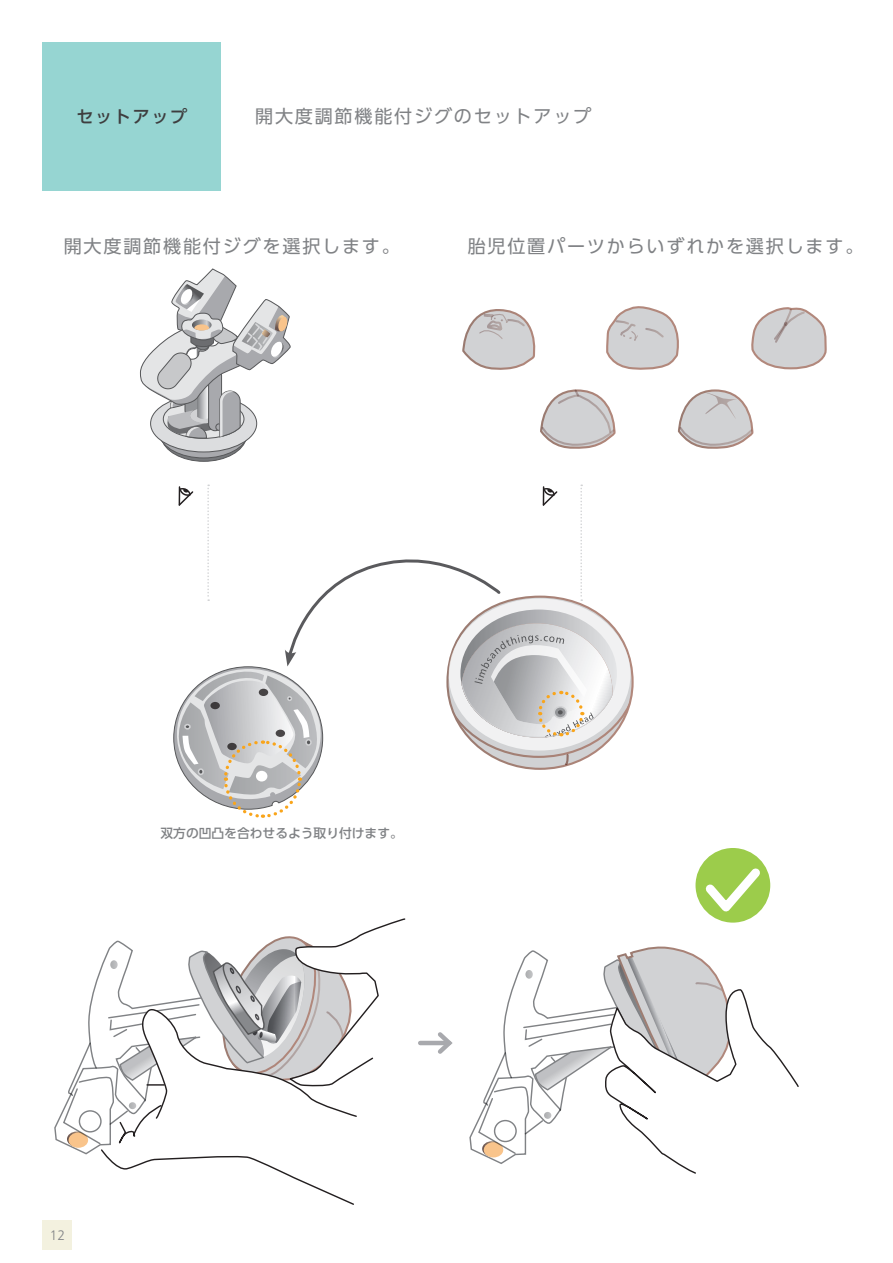
<style>
.page{position:relative;width:893px;height:1263px;background:#fff}
.page>*{position:absolute;margin:0;border:0;box-sizing:border-box;transform-origin:0 0}
.t1{font:18px "UD Shin Go Pro";letter-spacing:.1em;color:#808285}
.t2{font:500 16.95px "UD Shin Go Pro";letter-spacing:.1em;color:#3e3e3f}
.t3{font:13.8px "Humanist 777 BT Light B";color:#808285}
.t4{font:500 12.75px "UD Shin Go Pro";color:#808285}
</style>
<div class="page">
<div style="left:43px;top:1220px;width:29px;height:30px;background:#f3f1df"></div>
<div style="left:43px;top:43px;width:178px;height:148px;background:#96d5d2"></div>
<div style="left:695px;top:848px;width:75px;height:75px;background:#9ccc4b;border-radius:50%"></div>
<svg style="left:698px;top:860px;width:70px;height:60px"></svg>
<hr style="left:420px;top:1041px;width:29px;height:4px;background:#a8a9ad">
<svg style="left:434px;top:1032px;width:19px;height:22px"></svg>
<svg style="left:469px;top:946px;width:330px;height:228px"></svg>
<svg style="left:54px;top:918px;width:352px;height:287px"></svg>
<svg style="left:140px;top:269px;width:687px;height:549px"></svg>
<p class="t2" style="left:77px;top:103px;width:112px">セットアップ</p>
<p class="t1" style="left:255px;top:102px;width:338px">開大度調節機能付ジグのセットアップ</p>
<p class="t1" style="left:64px;top:232px;width:338px">開大度調節機能付ジグを選択します。</p>
<p class="t1" style="left:468px;top:232px;width:397px">胎児位置パーツからいずれかを選択します。</p>
<p class="t4" style="left:161px;top:822px;width:244px">双方の凹凸を合わせるよう取り付けます。</p>
<p class="t3" style="left:50px;top:1226px;width:17px">12</p>
</div>
